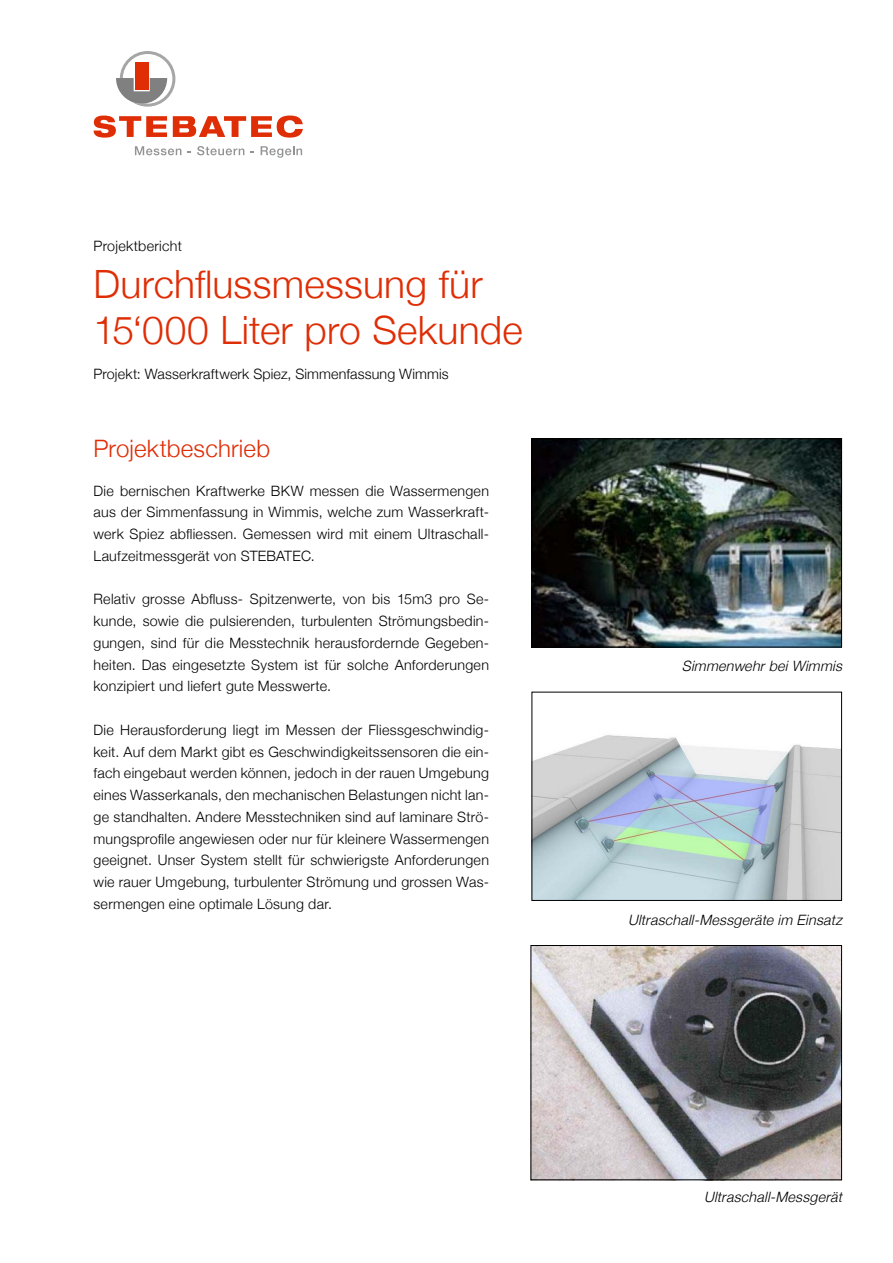
<style>
.page{position:relative;width:893px;height:1263px;background:#fff}
.page>*{position:absolute;margin:0;border:0;box-sizing:border-box;transform-origin:0 0}
.t1{font:300 39px/46.8px "Helvetica Neue";letter-spacing:.005em;color:#df2d05}
.t2{font:300 24px "Helvetica Neue";letter-spacing:.01em;color:#df2d05}
.t3{font:300 14.25px/21.8px "Helvetica Neue";letter-spacing:.02em;color:#000;text-align:justify}
.t4{font:italic 300 14.25px "Helvetica Neue";color:#000}
</style>
<div class="page">
<svg style="left:94px;top:116px;width:73px;height:22px"></svg>
<svg style="left:173px;top:116px;width:130px;height:22px"></svg>
<svg style="left:135px;top:146px;width:46px;height:9px"></svg>
<svg style="left:197px;top:146px;width:47px;height:9px"></svg>
<svg style="left:261px;top:146px;width:41px;height:12px"></svg>
<svg style="left:116px;top:51px;width:59px;height:56px"></svg>
<div style="left:135px;top:62px;width:13px;height:28px;background:#df2d05"></div>
<img style="left:533px;top:735px;width:307px;height:164px">
<div style="left:531px;top:692px;width:311px;height:209px;border:1px solid #000"></div>
<img style="left:533px;top:440px;width:307px;height:205px">
<div style="left:531px;top:438px;width:311px;height:209px;border:1px solid #000"></div>
<img style="left:533px;top:947px;width:307px;height:231px">
<div style="left:531px;top:945px;width:311px;height:235px;border:1px solid #000"></div>
<p class="t3" style="left:94px;top:234px;width:90px">Projektbericht</p>
<h1 class="t1" style="left:94px;top:258px;width:431px">Durchflussmessung für<br>15‘000 Liter pro Sekunde</h1>
<p class="t3" style="left:94px;top:362px;width:357px">Projekt: Wasserkraftwerk Spiez, Simmenfassung Wimmis</p>
<h2 class="t2" style="left:94px;top:429px;width:178px">Projektbeschrieb</h2>
<p class="t3" style="left:94px;top:479px;width:397px">Die bernischen Kraftwerke BKW messen die Wassermengen aus der Simmenfassung in Wimmis, welche zum Wasserkraft&shy;werk Spiez abfliessen. Gemessen wird mit einem Ultraschall-Laufzeitmessgerät von STEBATEC.</p>
<p class="t3" style="left:94px;top:588px;width:397px">Relativ grosse Abfluss- Spitzenwerte, von bis 15m3 pro Se&shy;kunde, sowie die pulsierenden, turbulenten Strömungsbedin&shy;gungen, sind für die Messtechnik herausfordernde Gegeben&shy;heiten. Das eingesetzte System ist für solche Anforderungen konzipiert und liefert gute Messwerte.</p>
<p class="t3" style="left:94px;top:718px;width:397px">Die Herausforderung liegt im Messen der Fliessgeschwindig&shy;keit. Auf dem Markt gibt es Geschwindigkeitssensoren die ein&shy;fach eingebaut werden können, jedoch in der rauen Umgebung eines Wasserkanals, den mechanischen Belastungen nicht lan&shy;ge standhalten. Andere Messtechniken sind auf laminare Strö&shy;mungsprofile angewiesen oder nur für kleinere Wassermengen geeignet. Unser System stellt für schwierigste Anforderungen wie rauer Umgebung, turbulenter Strömung und grossen Was&shy;sermengen eine optimale Lösung dar.</p>
<p class="t4" style="left:682px;top:654px;width:166px">SimmenwehrbeiWimmis</p>
<p class="t4" style="left:628px;top:908px;width:220px">Ultraschall-Messgeräteim Einsatz</p>
<p class="t4" style="left:704px;top:1185px;width:144px">Ultraschall-Messgerät</p>
</div>
